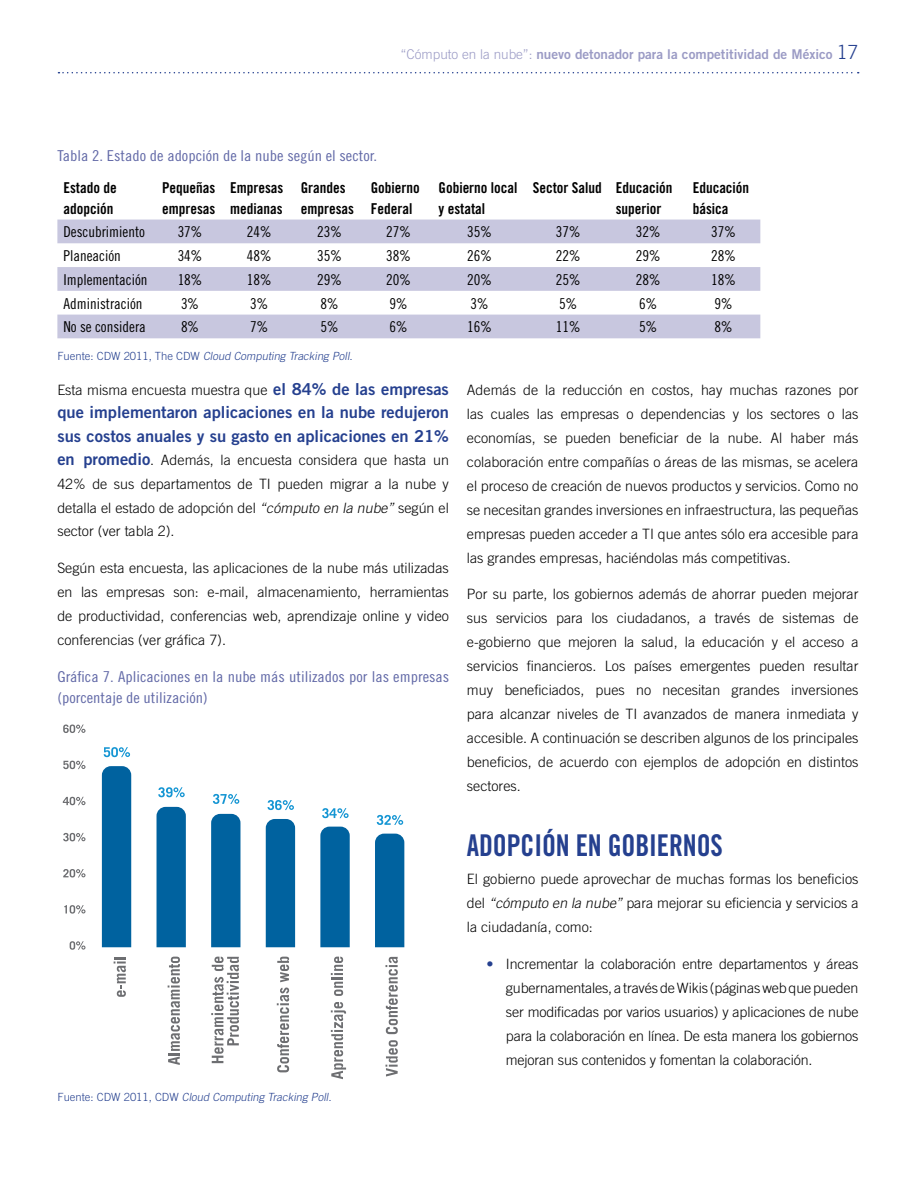
<style>
.page{position:relative;width:918px;height:1188px;background:#fff}
.page>*{position:absolute;margin:0;border:0;box-sizing:border-box;transform-origin:0 0}
.t1{font:30px "Trade Gothic Bold Cond Twenty";letter-spacing:-.005em;color:#25408f;scale:.93 1}
.t2{font:16.5px/23.5px "Trade Gothic Bold Two";color:#25408f}
.t3{font:15px "Trade Gothic Cond Eighteen";color:#000}
.t4{font:15px/21px "Trade Gothic Bold Cond Twenty";color:#000}
.t5{font:15px/21px "Trade Gothic Cond Eighteen";color:#6269a7;scale:1.1 1}
.t6{font:300 14.25px/24px "Trade Gothic";color:#000;text-align:justify}
.t7{font:13.5px "Trade Gothic Bold Two";color:#9b9bc5}
.t8{font:italic 300 11.25px "Trade Gothic";color:#25408f}
.s1{font-family:"Trade Gothic";font-weight:300}
.s2{font-family:"Trade Gothic";font-weight:300;font-size:19.5px;color:#25408f}
.s3{font-style:normal}
.s4{font-family:"Trade Gothic Bold Two";font-weight:400;font-size:16.5px;color:#25408f}
.s5{font-style:italic}
.s6{color:#25408f}
</style>
<div class="page">
<svg style="left:58px;top:72px;width:801px;height:1px"></svg>
<svg style="left:57px;top:220px;width:703px;height:118px;fill:#c8c7df"></svg>
<svg style="left:63px;top:725px;width:23px;height:8px"></svg>
<svg style="left:63px;top:761px;width:23px;height:8px"></svg>
<svg style="left:63px;top:797px;width:23px;height:8px"></svg>
<svg style="left:63px;top:833px;width:23px;height:8px"></svg>
<svg style="left:63px;top:869px;width:23px;height:9px"></svg>
<svg style="left:64px;top:905px;width:22px;height:9px"></svg>
<svg style="left:70px;top:941px;width:16px;height:9px"></svg>
<svg style="left:104px;top:747px;width:26px;height:10px"></svg>
<svg style="left:114px;top:957px;width:12px;height:40px"></svg>
<div style="left:102px;top:766px;width:29px;height:181px;background:#00629f"></div>
<svg style="left:158px;top:787px;width:27px;height:10px"></svg>
<svg style="left:168px;top:957px;width:12px;height:108px"></svg>
<div style="left:157px;top:807px;width:29px;height:140px;background:#00629f"></div>
<svg style="left:213px;top:794px;width:26px;height:10px"></svg>
<svg style="left:211px;top:957px;width:28px;height:106px"></svg>
<div style="left:211px;top:814px;width:29px;height:133px;background:#00629f"></div>
<svg style="left:268px;top:800px;width:26px;height:10px"></svg>
<svg style="left:277px;top:988px;width:12px;height:84px"></svg>
<svg style="left:277px;top:957px;width:12px;height:25px"></svg>
<div style="left:266px;top:819px;width:29px;height:128px;background:#00629f"></div>
<svg style="left:377px;top:815px;width:26px;height:10px"></svg>
<svg style="left:385px;top:1040px;width:13px;height:37px"></svg>
<svg style="left:385px;top:957px;width:13px;height:77px"></svg>
<div style="left:375px;top:834px;width:29px;height:113px;background:#00629f"></div>
<svg style="left:322px;top:808px;width:27px;height:10px"></svg>
<svg style="left:331px;top:1002px;width:15px;height:77px"></svg>
<svg style="left:331px;top:957px;width:12px;height:39px"></svg>
<svg style="left:320px;top:827px;width:30px;height:120px;background:#0766a1"></svg>
<p class="t7" style="left:401px;top:46px;width:459px"><span class="s1">“Cómputo en la nube”:</span> nuevo detonador para la competitividad de México <span class="s2">17</span></p>
<p class="t5" style="left:57px;top:145px;width:292px">Tabla 2. Estado de adopción de la nube según el sector.</p>
<p class="t4" style="left:63px;top:177px;width:55px">Estado de adopción</p>
<p class="t4" style="left:162px;top:177px;width:55px">Pequeñas empresas</p>
<p class="t4" style="left:230px;top:177px;width:55px">Empresas medianas</p>
<p class="t4" style="left:301px;top:177px;width:55px">Grandes empresas</p>
<p class="t4" style="left:371px;top:177px;width:51px">Gobierno<br>Federal</p>
<p class="t4" style="left:439px;top:177px;width:81px">Gobierno local y estatal</p>
<p class="t4" style="left:616px;top:177px;width:58px;text-indent:-83px">Sector Salud Educación superior</p>
<p class="t4" style="left:693px;top:177px;width:58px">Educación básica</p>
<p class="t3" style="left:63px;top:223px;width:83px">Descubrimiento</p>
<p class="t3" style="left:178px;top:223px;width:26px">37%</p>
<p class="t3" style="left:247px;top:223px;width:26px">24%</p>
<p class="t3" style="left:317px;top:223px;width:26px">23%</p>
<p class="t3" style="left:386px;top:223px;width:26px">27%</p>
<p class="t3" style="left:467px;top:223px;width:26px">35%</p>
<p class="t3" style="left:556px;top:223px;width:26px">37%</p>
<p class="t3" style="left:636px;top:223px;width:26px">32%</p>
<p class="t3" style="left:711px;top:223px;width:26px">37%</p>
<p class="t3" style="left:63px;top:247px;width:59px">Planeación</p>
<p class="t3" style="left:178px;top:247px;width:26px">34%</p>
<p class="t3" style="left:247px;top:247px;width:26px">48%</p>
<p class="t3" style="left:317px;top:247px;width:26px">35%</p>
<p class="t3" style="left:386px;top:247px;width:26px">38%</p>
<p class="t3" style="left:467px;top:247px;width:26px">26%</p>
<p class="t3" style="left:556px;top:247px;width:26px">22%</p>
<p class="t3" style="left:636px;top:247px;width:26px">29%</p>
<p class="t3" style="left:711px;top:247px;width:26px">28%</p>
<p class="t3" style="left:63px;top:271px;width:86px">Implementación</p>
<p class="t3" style="left:178px;top:271px;width:26px">18%</p>
<p class="t3" style="left:247px;top:271px;width:26px">18%</p>
<p class="t3" style="left:317px;top:271px;width:26px">29%</p>
<p class="t3" style="left:386px;top:271px;width:26px">20%</p>
<p class="t3" style="left:467px;top:271px;width:26px">20%</p>
<p class="t3" style="left:556px;top:271px;width:26px">25%</p>
<p class="t3" style="left:636px;top:271px;width:26px">28%</p>
<p class="t3" style="left:711px;top:271px;width:26px">18%</p>
<p class="t3" style="left:63px;top:294px;width:81px">Administración</p>
<p class="t3" style="left:181px;top:294px;width:20px">3%</p>
<p class="t3" style="left:250px;top:294px;width:20px">3%</p>
<p class="t3" style="left:321px;top:294px;width:20px">8%</p>
<p class="t3" style="left:390px;top:294px;width:20px">9%</p>
<p class="t3" style="left:471px;top:294px;width:20px">3%</p>
<p class="t3" style="left:559px;top:294px;width:20px">5%</p>
<p class="t3" style="left:639px;top:294px;width:20px">6%</p>
<p class="t3" style="left:714px;top:294px;width:20px">9%</p>
<p class="t3" style="left:63px;top:318px;width:84px">No se considera</p>
<p class="t3" style="left:181px;top:318px;width:20px">8%</p>
<p class="t3" style="left:250px;top:318px;width:20px">7%</p>
<p class="t3" style="left:321px;top:318px;width:20px">5%</p>
<p class="t3" style="left:390px;top:318px;width:20px">6%</p>
<p class="t3" style="left:467px;top:318px;width:26px">16%</p>
<p class="t3" style="left:556px;top:318px;width:26px">11%</p>
<p class="t3" style="left:639px;top:318px;width:20px">5%</p>
<p class="t3" style="left:714px;top:318px;width:20px">8%</p>
<p class="t8" style="left:57px;top:349px;width:299px"><span class="s3">F u e n te : C DW 2 0 1 1 , T h e C DW</span> Cloud Computing Tracking Poll.</p>
<p class="t6" style="left:57px;top:378px;width:393px">Esta misma encuesta muestra que <span class="s4">el 84% de las empresas</span></p>
<p class="t2" style="left:57px;top:400px;width:393px">que implementaron aplicaciones en la nube redujeron sus costos anuales y su gasto en aplicaciones en 21%</p>
<p class="t6" style="left:57px;top:448px;width:393px;line-height:23.5px"><span class="s4">en promedio</span>. Además, la encuesta considera que hasta un 42% de sus departamentos de TI pueden migrar a la nube y detalla el estado de adopción del <span class="s5">“cómputo en la nube”</span> según el sector (ver tabla 2).</p>
<p class="t6" style="left:57px;top:556px;width:393px">Según esta encuesta, las aplicaciones de la nube más utilizadas en las empresas son: e-mail, almacenamiento, herramientas de productividad, conferencias web, aprendizaje online y video conferencias (ver gráfica 7).</p>
<p class="t6" style="left:467px;top:377px;width:393px">Además de la reducción en costos, hay muchas razones por las cuales las empresas o dependencias y los sectores o las economías, se pueden beneficiar de la nube. Al haber más colaboración entre compañías o áreas de las mismas, se acelera el proceso de creación de nuevos productos y servicios. Como no se necesitan grandes inversiones en infraestructura, las pequeñas empresas pueden acceder a TI que antes sólo era accesible para las grandes empresas, haciéndolas más competitivas.</p>
<p class="t6" style="left:467px;top:582px;width:393px">Por su parte, los gobiernos además de ahorrar pueden mejorar sus servicios para los ciudadanos, a través de sistemas de e-gobierno que mejoren la salud, la educación y el acceso a servicios financieros. Los países emergentes pueden resultar muy beneficiados, pues no necesitan grandes inversiones para alcanzar niveles de TI avanzados de manera inmediata y accesible. A continuación se describen algunos de los principales beneficios, de acuerdo con ejemplos de adopción en distintos sectores.</p>
<h1 class="t1" style="left:467px;top:827px;width:277px">Adopción en gobiernos</h1>
<p class="t6" style="left:467px;top:867px;width:393px">El gobierno puede aprovechar de muchas formas los beneficios del <span class="s5">“cómputo en la nube”</span> para mejorar su eficiencia y servicios a la ciudadanía, como:</p>
<p class="t6" style="left:506px;top:952px;width:354px;text-indent:-19px"><span class="s6">•</span> Incrementar la colaboración entre departamentos y áreas gubernamentales, a través de Wikis (páginas web que pueden ser modificadas por varios usuarios) y aplicaciones de nube para la colaboración en línea. De esta manera los gobiernos mejoran sus contenidos y fomentan la colaboración.</p>
<p class="t5" style="left:57px;top:666px;width:358px">Gráfica 7. Aplicaciones en la nube más utilizados por las empresas (porcentaje de utilización)</p>
<p class="t8" style="left:57px;top:1091px;width:278px"><span class="s3">F u e n te : C D W 2 0 1 1 , C D W</span> Cloud Computing Tracking Poll.</p>
</div>
